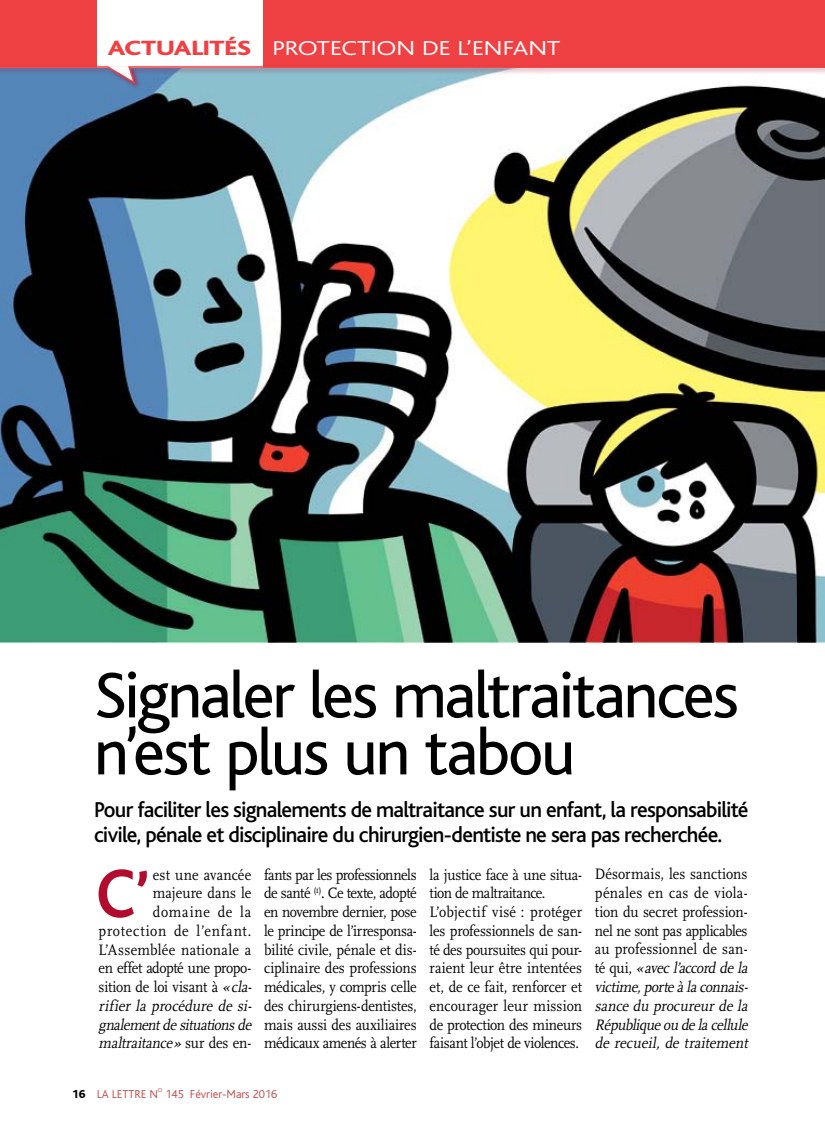
<style>
.page{position:relative;width:825px;height:1136px;background:#fff}
.page>*{position:absolute;margin:0;border:0;box-sizing:border-box;transform-origin:0 0}
.t1{font:700 71.85px "Bliss";color:#b10b2d;scale:.9 1}
.t2{font:67.5px/57px "Bliss";letter-spacing:-.035em;color:#000}
.t3{font:500 22.5px/25.5px "Bliss";letter-spacing:-.035em;color:#000}
.t4{font:800 21.6px "Bliss";letter-spacing:-.01em;color:#ef4144;scale:1.25 1}
.t5{font:300 21px "Bliss";letter-spacing:-.015em;color:#fff;scale:1.28 1}
.t6{font:15.75px/18.8px "Scala";letter-spacing:-.005em;color:#000;scale:.9 1}
.t7{font:300 12px "Bliss";color:#bf4747}
.t8{font:800 12px "Bliss";color:#000}
.t9{font:300 6px "Bliss";color:#bf4747}
.s1{font-style:italic}
.s2{font-size:64.65px}
</style>
<div class="page">
<img style="left:0;top:91px;width:825px;height:551px">
<div style="left:0;top:0;width:825px;height:68px;background:#ef4144"></div>
<div style="left:97px;top:0;width:165px;height:68px;background:#fff"></div>
<svg style="left:0;top:65px;width:825px;height:26px"></svg>
<p class="t4" style="left:108px;top:37px;width:116px">ACTUALITÉS</p>
<p class="t5" style="left:272px;top:37px;width:227px">PROTECTION DE L’ENFANT</p>
<p class="t2" style="left:94px;top:668px;width:646px">Signaler les maltraitances n’est plus un tabou</p>
<p class="t3" style="left:94px;top:797px;width:656px">Pour faciliter les signalements de maltraitance sur un enfant, la responsabilité civile, pénale et disciplinaire du chirurgien-dentiste ne sera pas recherchée.</p>
<p class="t6" style="left:99px;top:865px;width:175px;text-align:right">est une avancée<br>majeure dans le domaine de la protection de l’enfant.<br>L’Assemblée nationale a en effet adopté une propo&shy;sition de loi visant à <span class="s1">«cla&shy;rifier la procédure de si&shy;gnalementdesituationsde maltraitance»</span> s u r d e s e n -</p>
<p class="t6" style="left:264px;top:865px;width:171px;text-align:justify">fants par les professionnels de santé <sup>(1)</sup>. Ce texte, adopté en novembre dernier, pose le principe de l’irresponsa&shy;bilité civile, pénale et dis&shy;ciplinaire des professions médicales, y compris celle des chirurgiens-dentistes, mais aussi des auxiliaires médicaux amenés à alerter</p>
<p class="t6" style="left:429px;top:865px;width:171px">la justice face à une situa&shy;tion de maltraitance.<br>L’objectif visé : protéger les professionnels de san&shy;té des poursuites qui pour&shy;raient leur être intentées et, de ce fait, renforcer et encourager leur mission de protection des mineurs faisant l’objet de violences.</p>
<p class="t6" style="left:595px;top:865px;width:175px">Désormais, les sanctions pénales en cas de viola&shy;tion du secret profession&shy;nel ne sont pas applicables au professionnel de san&shy;t é q u i , <span class="s1">«avec l’accord de la victime,porteàlaconnais&shy;sance du procureur de la<br>Républiqueou delacellule de recueil, de traitement</span></p>
<p class="t1" style="left:96px;top:856px;width:61px">C<span class="s2">’</span></p>
<p class="t7" style="left:97px;top:1087px;width:63px">LA LETTRE N</p>
<p class="t9" style="left:158px;top:1086px;width:6px">O</p>
<p class="t8" style="left:72px;top:1087px;width:15px">16</p>
<p class="t7" style="left:165px;top:1087px;width:114px">145 Février-Mars 2016</p>
</div>
